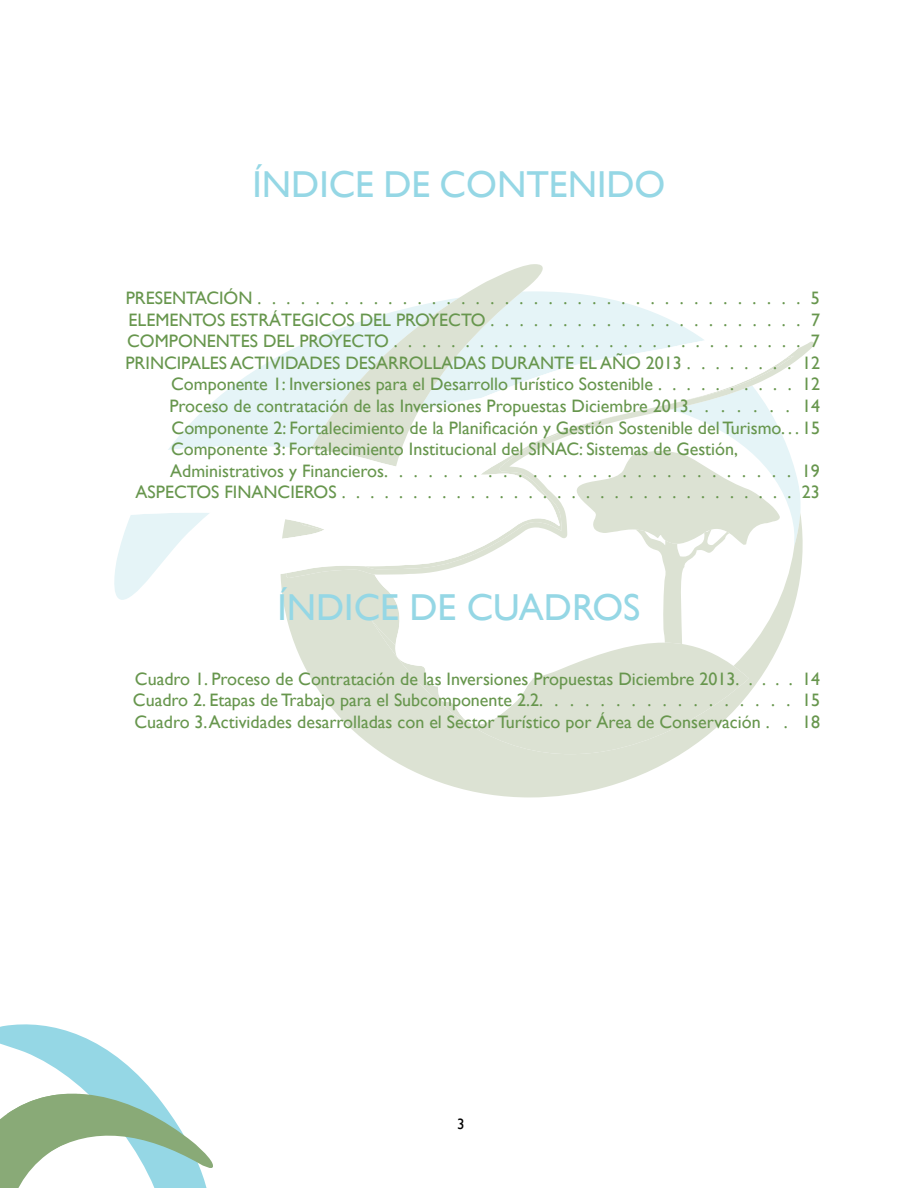
<style>
.page{position:relative;width:918px;height:1188px;background:#fff}
.page>*{position:absolute;margin:0;border:0;box-sizing:border-box;transform-origin:0 0}
.t1{font:37.5px "Gill Sans";color:#95d7e5}
.t2{font:18px/21.6px "Gill Sans";color:#67964d;text-align:justify}
.t3{font:15px "Gill Sans";color:#000}
</style>
<div class="page">
<svg style="left:281px;top:264px;width:531px;height:533px"></svg>
<svg style="left:369px;top:616px;width:380px;height:138px;fill:#dce2d3"></svg>
<svg style="left:566px;top:580px;width:215px;height:64px"></svg>
<svg style="left:374px;top:580px;width:158px;height:144px"></svg>
<svg style="left:804px;top:342px;width:10px;height:236px"></svg>
<svg style="left:114px;top:335px;width:690px;height:245px"></svg>
<svg style="left:0;top:1024px;width:213px;height:164px"></svg>
<h1 class="t1" style="left:253px;top:162px;width:414px">ÍNDICE DE CONTENIDO</h1>
<p class="t2" style="left:126px;top:287px;width:696px">PRESENTACIÓN ......................................5</p>
<p class="t2" style="left:129px;top:309px;width:693px">ELEMENTOS ESTRÁTEGICOS DEL PROYECTO . . . . . . . . . . . . . . . . . . . . . . 7</p>
<p class="t2" style="left:127px;top:330px;width:694px">COMPONENTES DEL PROYECTO .............................7</p>
<p class="t2" style="left:125px;top:352px;width:696px">PRINCIPALES ACTIVIDADES DESARROLLADAS DURANTE EL AÑO 2013 . . . . . . . . 12</p>
<p class="t2" style="left:171px;top:373px;width:650px">Componente 1: Inversiones para el Desarrollo Turístico Sostenible . . . . . . . . . . 12</p>
<p class="t2" style="left:169px;top:395px;width:652px">Proceso de contratación de las Inversiones Propuestas Diciembre 2013. . . . . . . 14</p>
<p class="t2" style="left:172px;top:417px;width:650px">Componente 2: Fortalecimiento de la Planificación y Gestión Sostenible del Turismo. . . 15</p>
<p class="t2" style="left:171px;top:438px;width:569px">Componente 3: Fortalecimiento Institucional del SINAC: Sistemas de Gestión,</p>
<p class="t2" style="left:170px;top:460px;width:651px">Administrativos y Financieros............................19</p>
<p class="t2" style="left:136px;top:481px;width:686px">ASPECTOS FINANCIEROS ................................23</p>
<h1 class="t1" style="left:278px;top:585px;width:364px">ÍNDICE DE CUADROS</h1>
<p class="t2" style="left:133px;top:668px;width:689px">Cuadro 1. Proceso de Contratación de las Inversiones Propuestas Diciembre 2013. . . . . 14<br>Cuadro 2. Etapas de Trabajo para el Subcomponente 2.2. . . . . . . . . . . . . . . . . 15<br>Cuadro 3. Actividades desarrolladas con el Sector Turístico por Área de Conservación . . 18</p>
<p class="t3" style="left:457px;top:1115px;width:9px">3</p>
</div>
